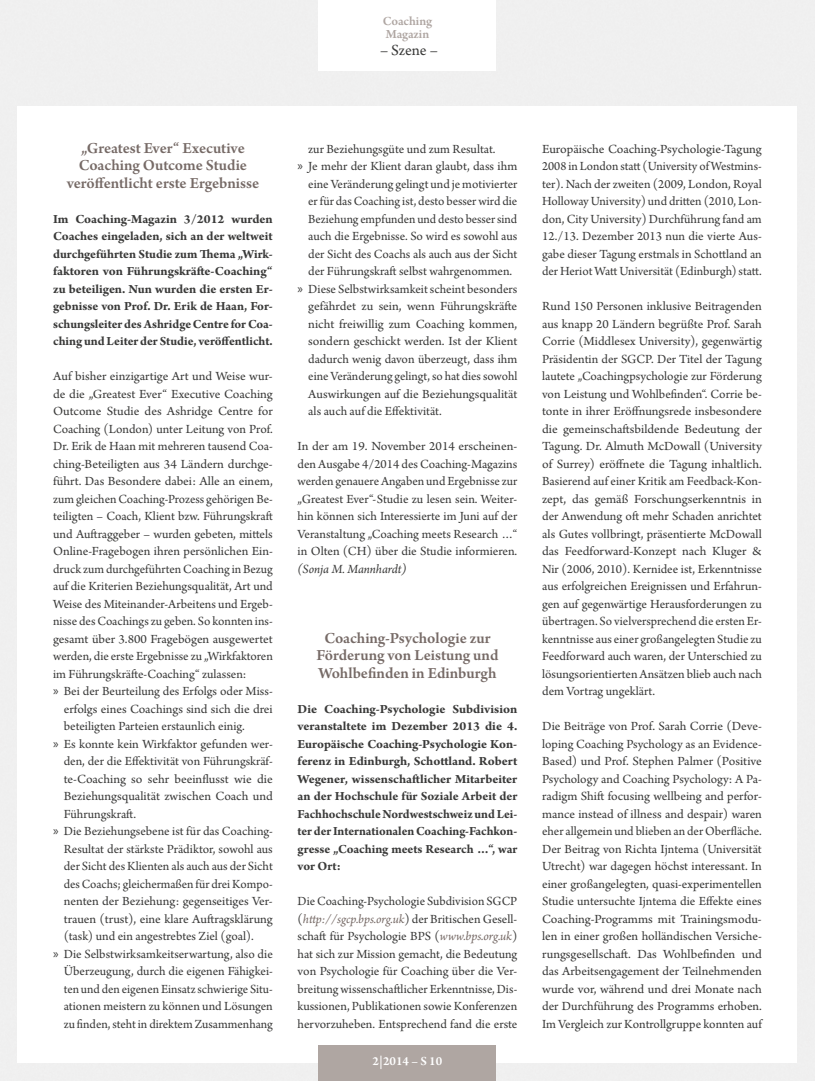
<style>
.page{position:relative;width:815px;height:1081px;background:#fff}
.page>*{position:absolute;margin:0;border:0;box-sizing:border-box;transform-origin:0 0}
.t1{font:600 16.25px/17.5px "Arno Pro";color:#766a66;text-align:center}
.t2{font:16.25px "Arno Pro";letter-spacing:-.005em;color:#3a3a39}
.t3{font:13.12px/17.5px "Arno Pro";color:#3a3a39;text-align:justify}
.t4{font:700 13.12px/17.5px "Arno Pro";letter-spacing:-.005em;color:#3a3a39;text-align:justify}
.t5{font:italic 13.12px "Arno Pro";letter-spacing:-.005em;color:#3a3a39}
.t6{font:600 13.12px/13.1px "Arno Pro";letter-spacing:-.005em;color:#afa6a2}
.t7{font:600 13.12px "Arno Pro";color:#fff}
.s1{font-family:"Myriad Pro"}
.s2{font-style:italic;color:#766a66}
</style>
<div class="page">
<div style="left:319px;top:1045px;width:177px;height:36px;background:#afa6a2"></div>
<p class="t6" style="left:383px;top:15px;width:51px">Coaching<br>Magazin</p>
<p class="t2" style="left:380px;top:41px;width:59px">– Szene –</p>
<p class="t1" style="left:67px;top:140px;width:194px">„Greatest Ever“ Executive<br>Coaching Outcome Studie veröffentlicht erste Ergebnisse</p>
<p class="t4" style="left:53px;top:211px;width:221px">Im Coaching-Magazin 3/2012 wurden Coaches eingeladen, sich an der weltweit durchgeführten Studie zum Thema „Wirk&shy;faktoren von Führungskräfte-Coaching“ zu beteiligen. Nun wurden die ersten Er&shy;gebnisse von Prof. Dr. Erik de Haan, For&shy;schungsleiter des Ashridge Centre for Coa&shy;ching und Leiter der Studie, veröffentlicht.</p>
<p class="t3" style="left:53px;top:368px;width:221px">Auf bisher einzigartige Art und Weise wur-</p>
<p class="t3" style="left:53px;top:386px;width:221px">de die „Greatest Ever“ Executive Coaching</p>
<p class="t3" style="left:53px;top:403px;width:221px">Outcome Studie des Ashridge Centre for</p>
<p class="t3" style="left:53px;top:421px;width:221px">Coaching (London) unter Leitung von Prof.</p>
<p class="t3" style="left:53px;top:438px;width:221px">Dr. Erik de Haan mit mehreren tausend Coa-</p>
<p class="t3" style="left:53px;top:456px;width:221px">ching-Beteiligten aus 34 Ländern durchge-</p>
<p class="t3" style="left:53px;top:473px;width:221px">führt. Das Besondere dabei: Alle an einem,</p>
<p class="t3" style="left:53px;top:491px;width:221px">zum gleichen Coaching-Prozess gehörigen Be-</p>
<p class="t3" style="left:53px;top:508px;width:221px">teiligten – Coach, Klient bzw. Führungskraft</p>
<p class="t3" style="left:53px;top:526px;width:221px">und Auftraggeber – wurden gebeten, mittels</p>
<p class="t3" style="left:53px;top:543px;width:221px">Online-Fragebogen ihren persönlichen Ein-</p>
<p class="t3" style="left:53px;top:561px;width:221px">druck zum durchgeführten Coaching in Bezug</p>
<p class="t3" style="left:53px;top:578px;width:221px">auf die Kriterien Beziehungsqualität, Art und</p>
<p class="t3" style="left:53px;top:596px;width:221px">Weise des Miteinander-Arbeitens und Ergeb-</p>
<p class="t3" style="left:53px;top:613px;width:221px">nisse des Coachings zu geben. So konnten ins-</p>
<p class="t3" style="left:53px;top:631px;width:221px">gesamt über 3.800 Fragebögen ausgewertet</p>
<p class="t3" style="left:53px;top:648px;width:221px">werden, die erste Ergebnisse zu „Wirkfaktoren</p>
<p class="t3" style="left:53px;top:666px;width:195px">im Führungskräfte-Coaching“ zulassen:</p>
<p class="t3" style="left:53px;top:683px;width:221px"><span class="s1">»</span> Bei der Beurteilung des Erfolgs oder Miss-</p>
<p class="t3" style="left:64px;top:701px;width:211px">erfolgs eines Coachings sind sich die drei</p>
<p class="t3" style="left:64px;top:718px;width:183px">beteiligten Parteien erstaunlich einig.</p>
<p class="t3" style="left:53px;top:736px;width:221px"><span class="s1">»</span> Es konnte kein Wirkfaktor gefunden wer-</p>
<p class="t3" style="left:64px;top:753px;width:211px">den, der die Effektivität von Führungskräf-</p>
<p class="t3" style="left:64px;top:771px;width:211px">te-Coaching so sehr beeinflusst wie die</p>
<p class="t3" style="left:64px;top:788px;width:211px">Beziehungsqualität zwischen Coach und</p>
<p class="t3" style="left:64px;top:806px;width:74px">Führungskraft.</p>
<p class="t3" style="left:53px;top:823px;width:221px"><span class="s1">»</span> Die Beziehungsebene ist für das Coaching-</p>
<p class="t3" style="left:64px;top:841px;width:211px">Resultat der stärkste Prädiktor, sowohl aus</p>
<p class="t3" style="left:64px;top:858px;width:211px">der Sicht des Klienten als auch aus der Sicht</p>
<p class="t3" style="left:64px;top:876px;width:211px">des Coachs; gleichermaßen für drei Kompo-</p>
<p class="t3" style="left:64px;top:893px;width:211px">nenten der Beziehung: gegenseitiges Ver-</p>
<p class="t3" style="left:64px;top:911px;width:211px">trauen (trust), eine klare Auftragsklärung</p>
<p class="t3" style="left:64px;top:928px;width:192px">(task) und ein angestrebtes Ziel (goal).</p>
<p class="t3" style="left:53px;top:946px;width:221px"><span class="s1">»</span> Die Selbstwirksamkeitserwartung, also die</p>
<p class="t3" style="left:64px;top:963px;width:211px">Überzeugung, durch die eigenen Fähigkei-</p>
<p class="t3" style="left:64px;top:981px;width:211px">ten und den eigenen Einsatz schwierige Situ-</p>
<p class="t3" style="left:64px;top:998px;width:211px">ationen meistern zu können und Lösungen</p>
<p class="t3" style="left:64px;top:1016px;width:211px">zu finden, steht in direktem Zusammenhang</p>
<p class="t3" style="left:308px;top:141px;width:189px">zur Beziehungsgüte und zum Resultat.</p>
<p class="t3" style="left:298px;top:158px;width:221px"><span class="s1">»</span> Je mehr der Klient daran glaubt, dass ihm</p>
<p class="t3" style="left:308px;top:176px;width:211px">eine Veränderung gelingt und je motivierter</p>
<p class="t3" style="left:308px;top:193px;width:211px">er für das Coaching ist, desto besser wird die</p>
<p class="t3" style="left:308px;top:211px;width:211px">Beziehung empfunden und desto besser sind</p>
<p class="t3" style="left:308px;top:228px;width:211px">auch die Ergebnisse. So wird es sowohl aus</p>
<p class="t3" style="left:308px;top:246px;width:211px">der Sicht des Coachs als auch aus der Sicht</p>
<p class="t3" style="left:308px;top:263px;width:205px">der Führungskraft selbst wahrgenommen.</p>
<p class="t3" style="left:298px;top:281px;width:221px"><span class="s1">»</span> Diese Selbstwirksamkeit scheint besonders</p>
<p class="t3" style="left:308px;top:298px;width:211px">gefährdet zu sein, wenn Führungskräfte</p>
<p class="t3" style="left:308px;top:316px;width:211px">nicht freiwillig zum Coaching kommen,</p>
<p class="t3" style="left:308px;top:333px;width:211px">sondern geschickt werden. Ist der Klient</p>
<p class="t3" style="left:308px;top:351px;width:211px">dadurch wenig davon überzeugt, dass ihm</p>
<p class="t3" style="left:308px;top:368px;width:211px">eine Veränderung gelingt, so hat dies sowohl</p>
<p class="t3" style="left:308px;top:386px;width:211px">Auswirkungen auf die Beziehungsqualität</p>
<p class="t3" style="left:308px;top:403px;width:135px">als auch auf die Effektivität.</p>
<p class="t3" style="left:298px;top:438px;width:221px">In der am 19. November 2014 erscheinen&shy;den Ausgabe 4/2014 des Coaching-Magazins werden genauere Angaben und Ergebnisse zur „Greatest Ever“-Studie zu lesen sein. Weiter&shy;hin können sich Interessierte im Juni auf der Veranstaltung „Coaching meets Research …“ in Olten (CH) über die Studie informieren.</p>
<p class="t5" style="left:298px;top:561px;width:111px">(Sonja M. Mannhardt)</p>
<p class="t1" style="left:316px;top:630px;width:183px">Coaching-Psychologie zur<br>Förderung von Leistung und<br>Wohlbefinden in Edinburgh</p>
<p class="t4" style="left:298px;top:701px;width:221px">Die Coaching-Psychologie Subdivision veranstaltete im Dezember 2013 die 4.<br>Europäische Coaching-Psychologie Kon&shy;ferenz in Edinburgh, Schottland. Robert Wegener, wissenschaftlicher Mitarbeiter an der Hochschule für Soziale Arbeit der Fachhochschule Nordwestschweiz und Lei&shy;ter der Internationalen Coaching-Fachkon&shy;gresse „Coaching meets Research …“, war vor Ort:</p>
<p class="t3" style="left:298px;top:893px;width:221px">Die Coaching-Psychologie Subdivision SGCP (<span class="s2">http://sgcp.bps.org.uk</span>) der Britischen Gesell&shy;schaft für Psychologie BPS (<span class="s2">www.bps.org.uk</span>) hat sich zur Mission gemacht, die Bedeutung von Psychologie für Coaching über die Ver&shy;breitung wissenschaftlicher Erkenntnisse, Dis&shy;kussionen, Publikationen sowie Konferenzen hervorzuheben. Entsprechend fand die erste</p>
<p class="t7" style="left:373px;top:1053px;width:71px">2|2014 – S 10</p>
<p class="t3" style="left:542px;top:141px;width:221px">Europäische Coaching-Psychologie-Tagung 2008 in London statt (University of Westmins&shy;ter). Nach der zweiten (2009, London, Royal Holloway University) und dritten (2010, Lon&shy;don, City University) Durchführung fand am 12./13. Dezember 2013 nun die vierte Aus&shy;gabe dieser Tagung erstmals in Schottland an der Heriot Watt Universität (Edinburgh) statt.</p>
<p class="t3" style="left:542px;top:298px;width:221px">Rund 150 Personen inklusive Beitragenden aus knapp 20 Ländern begrüßte Prof. Sarah Corrie (Middlesex University), gegenwärtig Präsidentin der SGCP. Der Titel der Tagung lautete „Coachingpsychologie zur Förderung von Leistung und Wohlbefinden“. Corrie be&shy;tonte in ihrer Eröffnungsrede insbesondere die gemeinschaftsbildende Bedeutung der Tagung. Dr. Almuth McDowall (University of Surrey) eröffnete die Tagung inhaltlich.<br>Basierend auf einer Kritik am Feedback-Kon&shy;zept, das gemäß Forschungserkenntnis in der Anwendung oft mehr Schaden anrichtet als Gutes vollbringt, präsentierte McDowall das Feedforward-Konzept nach Kluger &amp; Nir (2006, 2010). Kernidee ist, Erkenntnisse aus erfolgreichen Ereignissen und Erfahrun&shy;gen auf gegenwärtige Herausforderungen zu übertragen. So vielversprechend die ersten Er&shy;kenntnisse aus einer großangelegten Studie zu Feedforward auch waren, der Unterschied zu lösungsorientierten Ansätzen blieb auch nach dem Vortrag ungeklärt.</p>
<p class="t3" style="left:542px;top:718px;width:221px">Die Beiträge von Prof. Sarah Corrie (Deve&shy;loping Coaching Psychology as an Evidence-Based) und Prof. Stephen Palmer (Positive Psychology and Coaching Psychology: A Pa&shy;radigm Shift focusing wellbeing and perfor&shy;mance instead of illness and despair) waren eher allgemein und blieben an der Oberfläche.<br>Der Beitrag von Richta Ijntema (Universität Utrecht) war dagegen höchst interessant. In einer großangelegten, quasi-experimentellen Studie untersuchte Ijntema die Effekte eines Coaching-Programms mit Trainingsmodu&shy;len in einer großen holländischen Versiche&shy;rungsgesellschaft. Das Wohlbefinden und das Arbeitsengagement der Teilnehmenden wurde vor, während und drei Monate nach der Durchführung des Programms erhoben.<br>Im Vergleich zur Kontrollgruppe konnten auf</p>
</div>
